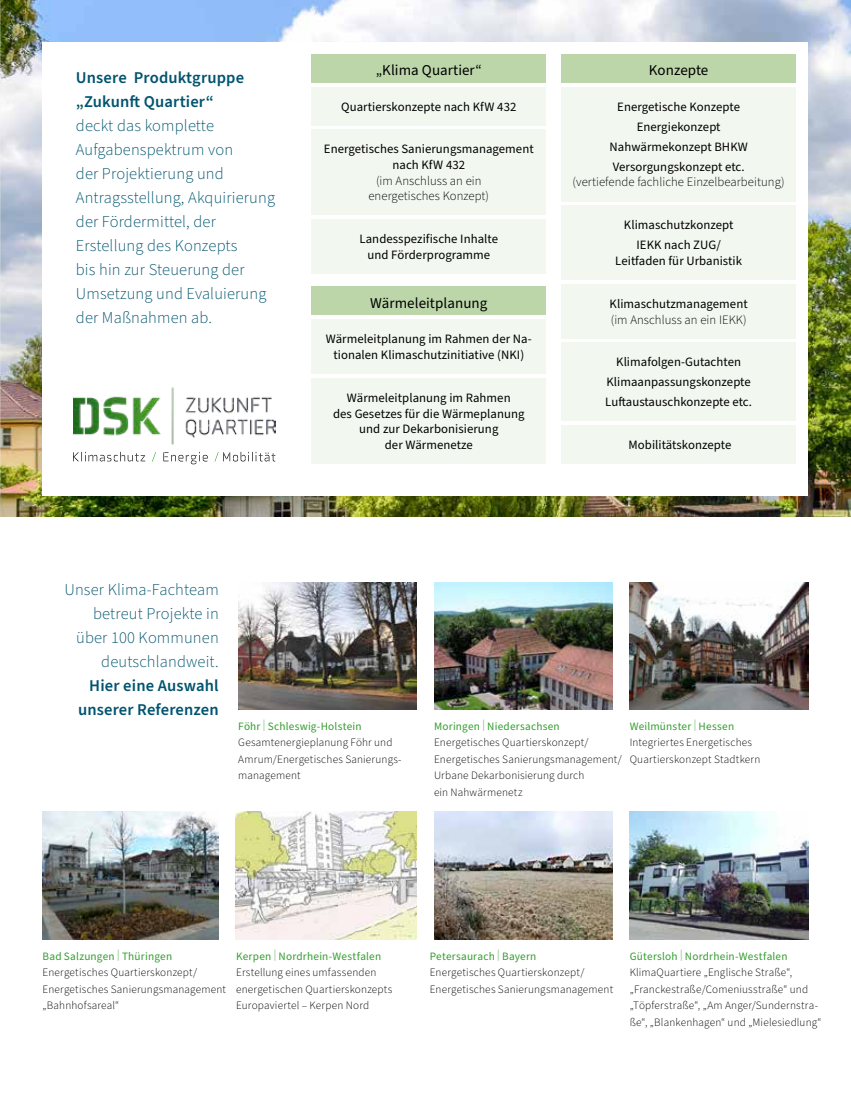
<style>
.page{position:relative;width:851px;height:1106px;background:#fff}
.page>*{position:absolute;margin:0;border:0;box-sizing:border-box;transform-origin:0 0}
.t1{font:300 16.5px/24px "Source Sans Pro";letter-spacing:.01em;color:#00546f;text-align:right}
.t2{font:600 16.5px/24px "Source Sans Pro";letter-spacing:.01em;color:#00546f;text-align:right}
.t3{font:15px "Source Sans Pro";letter-spacing:.005em;color:#000}
.t4{font:12.75px/15.8px "Source Sans Pro";letter-spacing:.005em;color:#000;text-align:center}
.t5{font:300 12.75px/15.8px "Source Sans Pro";letter-spacing:.005em;color:#000;text-align:center}
.t6{font:300 11.25px/16.5px "Source Sans Pro";letter-spacing:.02em;color:#000}
.s1{font-weight:400;color:#349e30}
.s2{color:#349e30}
</style>
<div class="page">
<img style="left:0;top:0;width:850px;height:517px">
<div style="left:43px;top:43px;width:765px;height:452px;background:#fff"></div>
<div style="left:312px;top:54px;width:233px;height:29px;background:#bcd6aa"></div>
<div style="left:312px;top:129px;width:233px;height:86px;background:#f2f7ef"></div>
<div style="left:312px;top:87px;width:233px;height:39px;background:#f2f7ef"></div>
<div style="left:312px;top:219px;width:233px;height:54px;background:#f2f7ef"></div>
<div style="left:312px;top:320px;width:233px;height:54px;background:#f2f7ef"></div>
<div style="left:312px;top:378px;width:233px;height:86px;background:#f2f7ef"></div>
<div style="left:312px;top:286px;width:233px;height:29px;background:#bcd6aa"></div>
<div style="left:561px;top:87px;width:234px;height:114px;background:#f2f7ef"></div>
<div style="left:561px;top:425px;width:234px;height:39px;background:#f2f7ef"></div>
<div style="left:561px;top:343px;width:234px;height:78px;background:#f2f7ef"></div>
<div style="left:561px;top:205px;width:234px;height:75px;background:#f2f7ef"></div>
<div style="left:561px;top:284px;width:234px;height:54px;background:#f2f7ef"></div>
<div style="left:561px;top:54px;width:234px;height:29px;background:#bcd6aa"></div>
<img style="left:73px;top:387px;width:202px;height:57px">
<svg style="left:214px;top:452px;width:61px;height:9px"></svg>
<svg style="left:163px;top:452px;width:45px;height:12px"></svg>
<svg style="left:152px;top:452px;width:4px;height:9px"></svg>
<svg style="left:73px;top:452px;width:72px;height:9px"></svg>
<img style="left:238px;top:582px;width:179px;height:128px">
<img style="left:434px;top:582px;width:178px;height:128px">
<img style="left:629px;top:812px;width:179px;height:127px">
<img style="left:43px;top:812px;width:176px;height:127px">
<img style="left:236px;top:812px;width:181px;height:127px">
<img style="left:434px;top:812px;width:178px;height:127px">
<img style="left:629px;top:582px;width:179px;height:128px">
<h1 class="t2" style="left:76px;top:66px;width:170px;text-align:left">Unsere Produktgruppe „Zukunft Quartier“</h1>
<h1 class="t1" style="left:76px;top:114px;width:201px;text-align:left">deckt das komplette<br>Aufgabenspektrum von<br>der Projektierung und<br>Antragsstellung, Akquirierung der Fördermittel, der<br>Erstellung des Konzepts<br>bis hin zur Steuerung der<br>Umsetzung und Evaluierung der Maßnahmen ab.</h1>
<h2 class="t3" style="left:376px;top:60px;width:107px">„Klima Quartier“</h2>
<p class="t4" style="left:341px;top:99px;width:177px">Quartierskonzepte nach KfW 432</p>
<p class="t4" style="left:324px;top:141px;width:211px">Energetisches Sanierungsmanagement nach KfW 432</p>
<p class="t5" style="left:368px;top:173px;width:122px">(im Anschluss an ein energetisches Konzept)</p>
<p class="t4" style="left:359px;top:231px;width:140px">Landesspezifische Inhalte und Förderprogramme</p>
<h2 class="t3" style="left:370px;top:293px;width:119px">Wärmeleitplanung</h2>
<p class="t4" style="left:326px;top:332px;width:207px">Wärmeleitplanung im Rahmen der Na&shy;tionalen Klimaschutzinitiative (NKI)</p>
<p class="t4" style="left:333px;top:390px;width:193px">Wärmeleitplanung im Rahmen<br>des Gesetzes für die Wärmeplanung und zur Dekarbonisierung<br>der Wärmenetze</p>
<h2 class="t3" style="left:648px;top:60px;width:61px">Konzepte</h2>
<p class="t4" style="left:609px;top:97px;width:140px;line-height:20px">Energetische Konzepte<br>Energiekonzept<br>Nahwärmekonzept BHKW<br>Versorgungskonzept etc.</p>
<p class="t5" style="left:572px;top:175px;width:213px">(vertiefende fachliche Einzelbearbeitung)</p>
<p class="t4" style="left:623px;top:215px;width:111px;line-height:20px">Klimaschutzkonzept<br>IEKK nach ZUG/</p>
<p class="t4" style="left:615px;top:253px;width:128px">Leitfaden für Urbanistik</p>
<p class="t4" style="left:609px;top:296px;width:139px">Klimaschutzmanagement</p>
<p class="t5" style="left:610px;top:312px;width:137px">(im Anschluss an ein IEKK)</p>
<p class="t4" style="left:605px;top:352px;width:148px;line-height:20px">Klimafolgen-Gutachten<br>Klimaanpassungskonzepte<br>Luftaustauschkonzepte etc.</p>
<p class="t4" style="left:628px;top:437px;width:104px">Mobilitätskonzepte</p>
<h1 class="t1" style="left:64px;top:578px;width:156px">Unser Klima-Fachteam betreut Projekte in über 100 Kommunen deutschlandweit.</h1>
<h1 class="t2" style="left:78px;top:674px;width:142px">Hier eine Auswahl unserer Referenzen</h1>
<p class="t6" style="left:238px;top:718px;width:165px"><span class="s1">Föhr</span> <span class="s2">|</span> <span class="s1">Schleswig-Holstein<br></span>Gesamtenergieplanung Föhr und<br>Amrum/Energetisches Sanierungs&shy;management</p>
<p class="t6" style="left:434px;top:718px;width:189px"><span class="s1">Moringen</span> <span class="s2">|</span> <span class="s1">Niedersachsen<br></span>Energetisches Quartierskonzept/<br>Energetisches Sanierungsmanagement/<br>Urbane Dekarbonisierung durch<br>ein Nahwärmenetz</p>
<p class="t6" style="left:629px;top:718px;width:132px"><span class="s1">Weilmünster</span> <span class="s2">|</span> <span class="s1">Hessen<br></span>Integriertes Energetisches<br>Quartierskonzept Stadtkern</p>
<p class="t6" style="left:43px;top:948px;width:185px"><span class="s1">Bad Salzungen</span> <span class="s2">|</span> <span class="s1">Thüringen<br></span>Energetisches Quartierskonzept/<br>Energetisches Sanierungsmanagement „Bahnhofsareal“</p>
<p class="t6" style="left:236px;top:948px;width:158px"><span class="s1">Kerpen</span> <span class="s2">|</span> <span class="s1">Nordrhein-Westfalen<br></span>Erstellung eines umfassenden energetischen Quartierskonzepts<br>Europaviertel – Kerpen Nord</p>
<p class="t6" style="left:429px;top:948px;width:185px"><span class="s1">Petersaurach</span> <span class="s2">|</span> <span class="s1">Bayern<br></span>Energetisches Quartierskonzept/<br>Energetisches Sanierungsmanagement</p>
<p class="t6" style="left:629px;top:948px;width:193px"><span class="s1">Gütersloh</span> <span class="s2">|</span> <span class="s1">Nordrhein-Westfalen </span>KlimaQuartiere „Englische Straße“, „Franckestraße/Comeniusstraße“ und „Töpferstraße“, „Am Anger/Sundernstra&shy;ße“, „Blankenhagen“ und „Mielesiedlung“</p>
</div>
